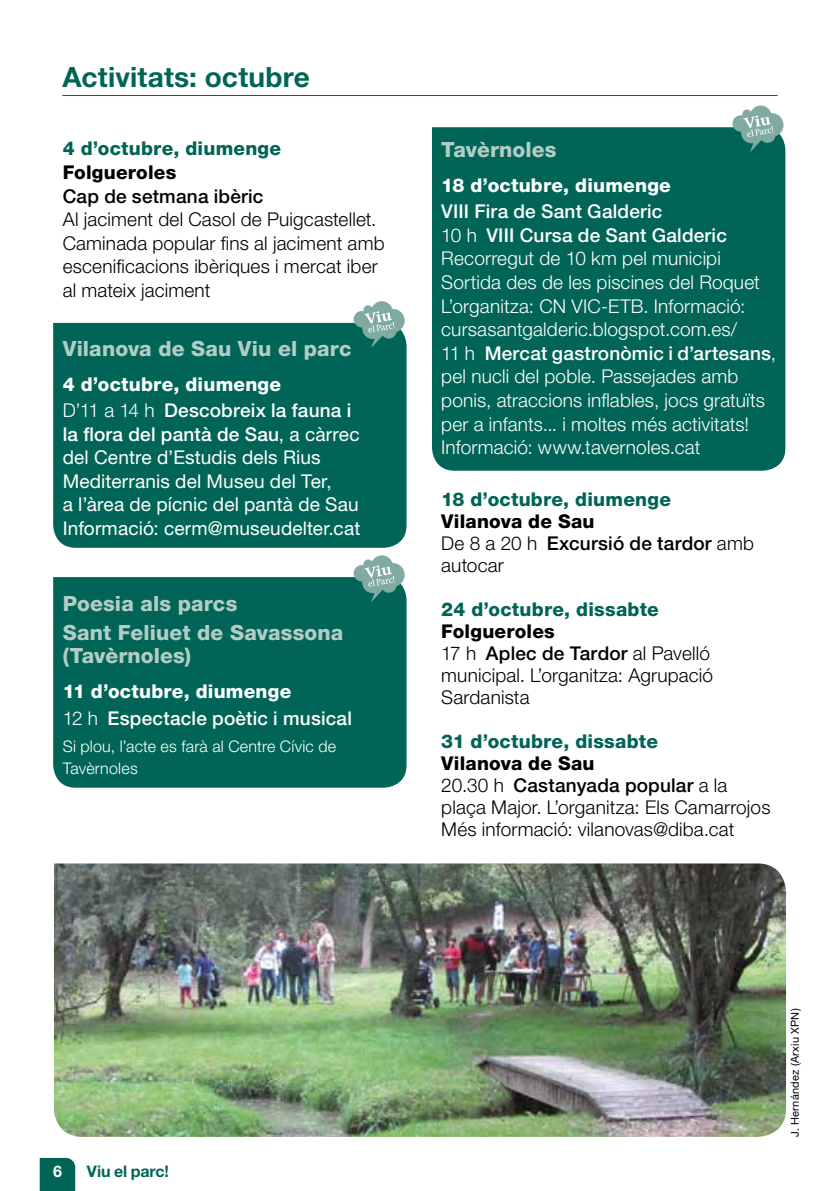
<style>
.page{position:relative;width:840px;height:1191px;background:#fff}
.page>*{position:absolute;margin:0;border:0;box-sizing:border-box;transform-origin:0 0}
.t1{font:700 28px "Helvetica Neue LT Std";letter-spacing:.01em;color:#006556}
.t2{font:800 21px/29.2px "Helvetica Neue LT Std";letter-spacing:.005em;color:#b4ccc6}
.t3{font:300 19px/22px "Helvetica Neue LT Std";letter-spacing:.01em;color:#000}
.t4{font:300 19px/23.6px "Helvetica Neue LT Std";letter-spacing:.01em;color:#fff}
.t5{font:19px/23.6px "Helvetica Neue LT Std";letter-spacing:.005em;color:#fff}
.t6{font:800 19px "Helvetica Neue LT Std";letter-spacing:.01em;color:#006556}
.t7{font:800 19px/26.4px "Helvetica Neue LT Std";letter-spacing:.01em;color:#fff}
.t8{font:500 19px/26.4px "Helvetica Neue LT Std";letter-spacing:.01em;color:#fff}
.t9{font:500 19px "Helvetica Neue LT Std";letter-spacing:.01em;color:#000}
.t10{font:800 19px "Helvetica Neue LT Std";letter-spacing:.01em;color:#000}
.t11{font:300 16px/21.6px "Helvetica Neue LT Std";letter-spacing:.015em;color:#fff}
.t12{font:700 16px "Helvetica Neue LT Std";letter-spacing:-.01em;color:#006556}
.t13{font:700 16px "Helvetica Neue LT Std";color:#fff}
.t14{font:11px "Helvetica Neue LT Std";letter-spacing:.025em;color:#000}
.s1{font-weight:300}
.s2{font-weight:500}
.s3{font-weight:800}
</style>
<div class="page">
<svg style="left:40px;top:1157px;width:35px;height:34px"></svg>
<div style="left:53px;top:323px;width:353px;height:225px;background:#006556"></div>
<div style="left:432px;top:127px;width:353px;height:344px;background:#006556"></div>
<div style="left:53px;top:577px;width:353px;height:210px;background:#006556"></div>
<svg style="left:353px;top:301px;width:51px;height:47px"></svg>
<svg style="left:732px;top:105px;width:51px;height:47px"></svg>
<svg style="left:353px;top:555px;width:51px;height:47px"></svg>
<img style="left:54px;top:863px;width:731px;height:273px">
<hr style="left:62px;top:95px;width:715px;height:1px;background:#006556">
<h1 class="t1" style="left:62px;top:60px;width:249px">Activitats: octubre</h1>
<p class="t6" style="left:63px;top:137px;width:220px">4 d’octubre, diumenge</p>
<p class="t10" style="left:63px;top:161px;width:115px">Folgueroles</p>
<p class="t9" style="left:63px;top:184px;width:202px">Cap de setmana ibèric</p>
<p class="t3" style="left:63px;top:207px;width:323px;line-height:23.6px">Al jaciment del Casol de Puigcastellet.<br>Caminada popular fins al jaciment amb escenificacions ibèriques i mercat iber al mateix jaciment</p>
<p class="t2" style="left:63px;top:333px;width:290px">Vilanova de Sau Viu el parc</p>
<p class="t7" style="left:63px;top:370px;width:290px">4 d’octubre, diumenge<br><span class="s1">D’11 a 14 h</span> <span class="s2">Descobreix la fauna i</span></p>
<p class="t5" style="left:63px;top:422px;width:299px"><span class="s2">la flora del pantà de Sau</span>, a càrrec del Centre d’Estudis dels Rius Mediterranis del Museu del Ter,<br>a l’àrea de pícnic del pantà de Sau Informació: cerm@museudelter.cat</p>
<p class="t2" style="left:63px;top:588px;width:282px">Poesia als parcs<br>Sant Feliuet de Savassona</p>
<p class="t2" style="left:63px;top:641px;width:130px">(Tavèrnoles)</p>
<p class="t8" style="left:63px;top:678px;width:291px"><span class="s3">11 d’octubre, diumenge<br></span><span class="s1">12 h</span> Espectacle poètic i musical</p>
<p class="t11" style="left:63px;top:735px;width:275px">Si plou, l’acte es farà al Centre Cívic de<br>Tavèrnoles</p>
<p class="t2" style="left:441px;top:135px;width:117px">Tavèrnoles</p>
<p class="t7" style="left:441px;top:172px;width:231px">18 d’octubre, diumenge</p>
<p class="t4" style="left:441px;top:199px;width:336px"><span class="s2">VIII Fira de Sant Galderic<br></span>10 h <span class="s2">VIII Cursa de Sant Galderic </span>Recorregut de 10 km pel municipi Sortida des de les piscines del Roquet L’organitza: CN VIC-ETB. Informació: cursasantgalderic.blogspot.com.es/<br>11 h <span class="s2">Mercat gastronòmic i d’artesans</span>, pel nucli del poble. Passejades amb ponis, atraccions inflables, jocs gratuïts per a infants... i moltes més activitats!<br>Informació: www.tavernoles.cat</p>
<p class="t6" style="left:441px;top:487px;width:231px">18 d’octubre, diumenge</p>
<p class="t3" style="left:441px;top:509px;width:314px"><span class="s3">Vilanova de Sau<br></span>De 8 a 20 h <span class="s2">Excursió de tardor</span> amb autocar</p>
<p class="t6" style="left:441px;top:597px;width:219px">24 d’octubre, dissabte</p>
<p class="t3" style="left:441px;top:619px;width:273px"><span class="s3">Folgueroles<br></span>17 h <span class="s2">Aplec de Tardor</span> al Pavelló municipal. L’organitza: Agrupació<br>Sardanista</p>
<p class="t6" style="left:441px;top:729px;width:218px">31 d’octubre, dissabte</p>
<p class="t3" style="left:441px;top:751px;width:330px"><span class="s3">Vilanova de Sau<br></span>20.30 h <span class="s2">Castanyada popular</span> a la plaça Major. L’organitza: Els Camarrojos<br>Més informació: vilanovas@diba.cat</p>
<p class="t13" style="left:53px;top:1161px;width:10px">6</p>
<p class="t12" style="left:87px;top:1161px;width:83px">Viu el parc!</p>
<p class="t14" style="left:787px;top:1136px;width:130px;rotate:-90deg">J. Hernández (Arxiu XPN)</p>
</div>
